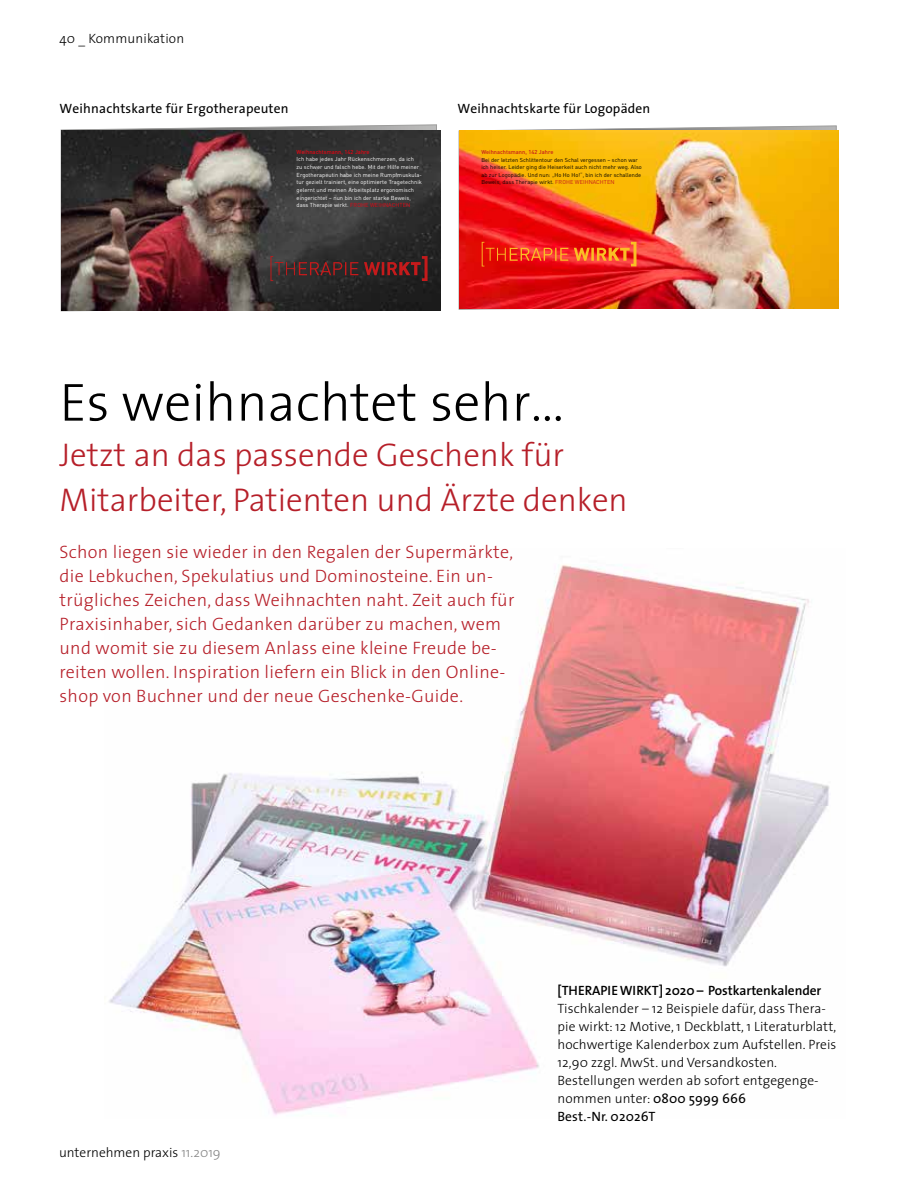
<style>
.page{position:relative;width:915px;height:1191px;background:#fff}
.page>*{position:absolute;margin:0;border:0;box-sizing:border-box;transform-origin:0 0}
.t1{font:300 54px "The Sans";color:#000}
.t2{font:300 33px/45px "The Sans";color:#b61f29}
.t3{font:300 18px/24px "The Sans";letter-spacing:.015em;color:#b61f29}
.t4{font:300 13.5px/18px "The Sans";letter-spacing:.01em;color:#000}
.t5{font:13.5px "The Sans";letter-spacing:.01em;color:#000}
.t6{font:600 13.5px "The Sans";letter-spacing:-.005em;color:#000}
.t7{font:5.7px/7.6px "DIN";letter-spacing:.005em;color:#fff}
.t8{font:5.7px/7.5px "DIN";letter-spacing:.005em;color:#000}
.t9{font:500 5.7px "DIN";letter-spacing:.005em;color:#c51a1b}
.t10{font:500 5.7px "DIN";letter-spacing:.005em;color:#e30613}
.s1{color:#e30613}
.s2{color:#c51a1b}
.s3{color:#878787}
.s4{font-weight:400}
</style>
<div class="page">
<img style="left:109px;top:564px;width:721px;height:552px">
<svg style="left:458px;top:126px;width:378px;height:183px"></svg>
<img style="left:459px;top:131px;width:379px;height:178px">
<svg style="left:481px;top:242px;width:155px;height:24px;background:#f03b1e"></svg>
<svg style="left:61px;top:124px;width:375px;height:6px"></svg>
<img style="left:61px;top:130px;width:379px;height:181px">
<svg style="left:270px;top:256px;width:88px;height:25px;background:#442c2c"></svg>
<svg style="left:364px;top:256px;width:63px;height:25px;background:#522020"></svg>
<p class="t4" style="left:60px;top:29px;width:126px">40 _ Kommunikation</p>
<p class="t5" style="left:60px;top:97px;width:230px">Weihnachtskarte für Ergotherapeuten</p>
<p class="t5" style="left:457px;top:97px;width:194px">Weihnachtskarte für Logopäden</p>
<p class="t10" style="left:296px;top:148px;width:75px">Weihnachtsmann, 142 Jahre</p>
<p class="t7" style="left:296px;top:155px;width:127px">Ich habe jedes Jahr Rückenschmerzen, da ich<br>zu schwer und falsch hebe. Mit der Hilfe meiner Ergotherapeutin habe ich meine Rumpfmuskula&shy;tur gezielt trainiert, eine optimierte Tragetechnik gelernt und meinen Arbeitsplatz ergonomisch eingerichtet – nun bin ich der starke Beweis, dass Therapie wirkt. <span class="s1">FROHE WEIHNACHTEN</span></p>
<p class="t9" style="left:481px;top:148px;width:74px">Weihnachtsmann, 142 Jahre</p>
<p class="t8" style="left:481px;top:156px;width:162px">Bei der letzten Schlittentour den Schal vergessen – schon war ich heiser. Leider ging die Heiserkeit auch nicht mehr weg. Also ab zur Logopädie. Und nun: „Ho Ho Ho!“, bin ich der schallende Beweis, dass Therapie wirkt. <span class="s2">FROHE WEIHNACHTEN</span></p>
<h1 class="t1" style="left:60px;top:358px;width:506px">Es weihnachtet sehr…</h1>
<h2 class="t2" style="left:60px;top:431px;width:569px">Jetzt an das passende Geschenk für<br>Mitarbeiter, Patienten und Ärzte denken</h2>
<p class="t3" style="left:60px;top:540px;width:456px">Schon liegen sie wieder in den Regalen der Supermärkte, die Lebkuchen, Spekulatius und Dominosteine. Ein un&shy;trügliches Zeichen, dass Weihnachten naht. Zeit auch für Praxisinhaber, sich Gedanken darüber zu machen, wem und womit sie zu diesem Anlass eine kleine Freude be&shy;reiten wollen. Inspiration liefern ein Blick in den Online&shy;shop von Buchner und der neue Geschenke-Guide.</p>
<p class="t4" style="left:59px;top:1143px;width:163px">unternehmen praxis <span class="s3">11.2019</span></p>
<p class="t6" style="left:557px;top:979px;width:265px">[THERAPIE WIRKT] 2020 – Postkartenkalender</p>
<p class="t4" style="left:557px;top:999px;width:280px">Tischkalender – 12 Beispiele dafür, dass Thera&shy;pie wirkt: 12 Motive, 1 Deckblatt, 1 Literaturblatt, hochwertige Kalenderbox zum Aufstellen. Preis 12,90 zzgl. MwSt. und Versandkosten.<br>Bestellungen werden ab sofort entgegenge&shy;nommen unter: <span class="s4">0800 5999 666<br>Best.-Nr. 02026T</span></p>
</div>
